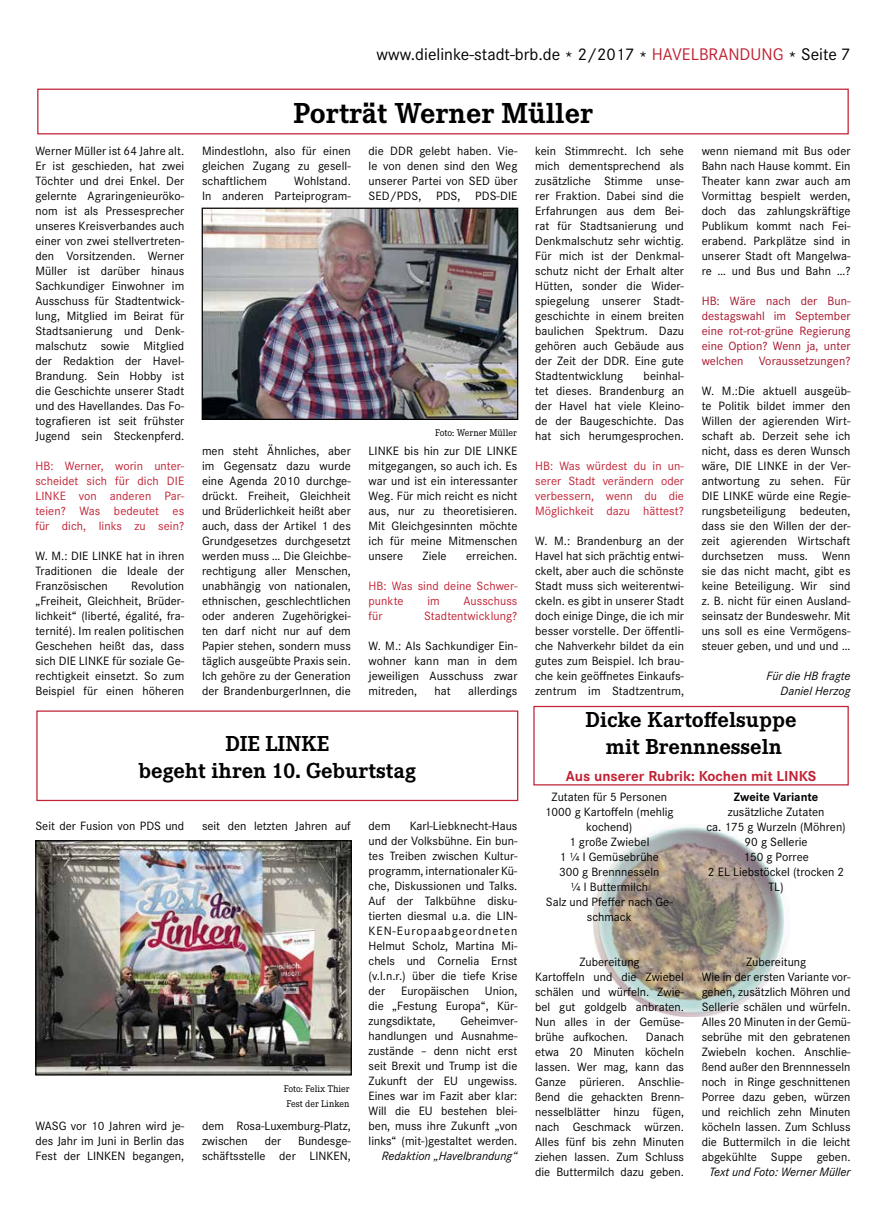
<style>
.page{position:relative;width:886px;height:1219px;background:#fff}
.page>*{position:absolute;margin:0;border:0;box-sizing:border-box;transform-origin:0 0}
.t1{font:700 30px "Corporate E";color:#000}
.t2{font:700 22.5px/27px "Corporate E";color:#000;text-align:center}
.t3{font:17.5px "Corporate S";color:#000}
.t4{font:700 15px "Corporate S";color:#c12235}
.t5{font:12.5px/15px "Corporate S";color:#000;text-align:justify}
.t6{font:12.5px/15px "Corporate S";letter-spacing:.005em;color:#c12235;text-align:justify}
.t7{font:12.5px/15px "Corporate S";letter-spacing:.005em;color:#a9132a;text-align:justify}
.t8{font:italic 12.5px/15px "Corporate S";color:#000;text-align:right}
.t9{font:700 12.5px "Corporate S";color:#000}
.t10{font:10px/15px "Corporate E";color:#000}
.s1{color:#bf2134}
</style>
<div class="page">
<img style="left:593px;top:826px;width:191px;height:190px">
<div style="left:37px;top:89px;width:812px;height:45px;border:1px solid #c12235"></div>
<div style="left:36px;top:710px;width:482px;height:91px;border:1px solid #c12235"></div>
<div style="left:533px;top:706px;width:316px;height:79px;border:1px solid #c12235"></div>
<img style="left:204px;top:210px;width:312px;height:208px">
<div style="left:202px;top:208px;width:316px;height:212px;border:1px solid #000"></div>
<img style="left:37px;top:842px;width:313px;height:231px">
<div style="left:35px;top:840px;width:317px;height:235px;border:1px solid #000"></div>
<h3 class="t3" style="left:377px;top:44px;width:475px">www.dielinke-stadt-brb.de * 2/2017 * <span class="s1">HAVELBRANDUNG</span> * Seite 7</h3>
<p class="t5" style="left:35px;top:144px;width:150px">Werner Müller ist 64 Jahre alt.<br>Er ist geschieden, hat zwei Töchter und drei Enkel. Der gelernte Agraringenieuröko&shy;nom ist als Pressesprecher unseres Kreisverbandes auch einer von zwei stellvertreten&shy;den Vorsitzenden. Werner Müller ist darüber hinaus Sachkundiger Einwohner im Ausschuss für Stadtentwick&shy;lung, Mitglied im Beirat für Stadtsanierung und Denk&shy;malschutz sowie Mitglied der Redaktion der Havel-Brandung. Sein Hobby ist die Geschichte unserer Stadt und des Havellandes. Das Fo&shy;tografieren ist seit frühster Jugend sein Steckenpferd.</p>
<p class="t6" style="left:35px;top:459px;width:150px">HB: Werner, worin unter&shy;scheidet sich für dich DIE LINKE von anderen Par&shy;teien? Was bedeutet es für dich, links zu sein?</p>
<p class="t5" style="left:35px;top:549px;width:150px">W. M.: DIE LINKE hat in ihren Traditionen die Ideale der Französischen</p>
<p class="t5" style="left:35px;top:579px;width:150px;text-indent:96px">Revolution „Freiheit, Gleichheit, Brüder&shy;lichkeit“ (liberté, égalité, fra&shy;ternité). Im realen politischen Geschehen heißt das, dass sich DIE LINKE für soziale Ge&shy;rechtigkeit einsetzt. So zum Beispiel für einen höheren</p>
<h1 class="t1" style="left:293px;top:96px;width:301px">Porträt Werner Müller</h1>
<p class="t5" style="left:202px;top:144px;width:150px">Mindestlohn, also für einen gleichen Zugang zu gesell&shy;schaftlichem</p>
<p class="t5" style="left:202px;top:174px;width:150px;text-align:right">Wohlstand.<br>In anderen Parteiprogram-</p>
<p class="t5" style="left:369px;top:144px;width:150px">die DDR gelebt haben. Vie&shy;le von denen sind den Weg unserer Partei von SED über SED/PDS, PDS, PDS-DIE</p>
<p class="t5" style="left:202px;top:444px;width:150px">men steht Ähnliches, aber im Gegensatz dazu wurde eine Agenda 2010 durchge&shy;drückt. Freiheit, Gleichheit und Brüderlichkeit heißt aber auch, dass der Artikel 1 des Grundgesetzes durchgesetzt werden muss … Die Gleichbe&shy;rechtigung aller Menschen, unabhängig von nationalen, ethnischen, geschlechtlichen oder anderen Zugehörigkei&shy;ten darf nicht nur auf dem Papier stehen, sondern muss täglich ausgeübte Praxis sein.<br>Ich gehöre zu der Generation der BrandenburgerInnen, die</p>
<p class="t10" style="left:435px;top:425px;width:83px">Foto: Werner Müller</p>
<p class="t5" style="left:369px;top:444px;width:150px">LINKE bis hin zur DIE LINKE mitgegangen, so auch ich. Es war und ist ein interessanter Weg. Für mich reicht es nicht aus, nur zu theoretisieren.<br>Mit Gleichgesinnten möchte ich für meine Mitmenschen unsere</p>
<p class="t5" style="left:422px;top:549px;width:26px">Ziele</p>
<p class="t5" style="left:466px;top:549px;width:53px">erreichen.</p>
<p class="t6" style="left:369px;top:579px;width:150px">HB: Was sind deine Schwer&shy;punkte</p>
<p class="t6" style="left:427px;top:594px;width:14px">im</p>
<p class="t6" style="left:464px;top:594px;width:55px">Ausschuss</p>
<p class="t6" style="left:369px;top:609px;width:15px">für</p>
<p class="t6" style="left:424px;top:609px;width:95px">Stadtentwicklung?</p>
<p class="t5" style="left:369px;top:639px;width:150px">W. M.: Als Sachkundiger Ein&shy;wohner kann man in dem jeweiligen Ausschuss zwar mitreden,</p>
<p class="t5" style="left:435px;top:684px;width:18px">hat</p>
<p class="t5" style="left:468px;top:684px;width:51px">allerdings</p>
<p class="t5" style="left:535px;top:144px;width:150px">kein Stimmrecht. Ich sehe mich dementsprechend als zusätzliche Stimme unse&shy;rer Fraktion. Dabei sind die Erfahrungen aus dem Bei&shy;rat für Stadtsanierung und Denkmalschutz sehr wichtig.<br>Für mich ist der Denkmal&shy;schutz nicht der Erhalt alter Hütten, sonder die Wider&shy;spiegelung unserer Stadt&shy;geschichte in einem breiten baulichen Spektrum. Dazu gehören auch Gebäude aus der Zeit der DDR. Eine gute Stadtentwicklung</p>
<p class="t5" style="left:535px;top:369px;width:150px;text-indent:108px">beinhal&shy;tet dieses. Brandenburg an der Havel hat viele Kleino&shy;de der Baugeschichte. Das hat sich herumgesprochen.</p>
<p class="t6" style="left:535px;top:459px;width:150px">HB: Was würdest du in un&shy;serer Stadt verändern oder verbessern, wenn du die Möglichkeit dazu hättest?</p>
<p class="t5" style="left:535px;top:534px;width:150px">W. M.: Brandenburg an der Havel hat sich prächtig entwi&shy;ckelt, aber auch die schönste Stadt muss sich weiterentwi&shy;ckeln. es gibt in unserer Stadt doch einige Dinge, die ich mir besser vorstelle. Der öffentli&shy;che Nahverkehr bildet da ein gutes zum Beispiel. Ich brau&shy;che kein geöffnetes Einkaufs&shy;zentrum im Stadtzentrum,</p>
<p class="t5" style="left:702px;top:144px;width:150px">wenn niemand mit Bus oder Bahn nach Hause kommt. Ein Theater kann zwar auch am Vormittag bespielt werden, doch das zahlungskräftige Publikum kommt nach Fei&shy;erabend. Parkplätze sind in unserer Stadt oft Mangelwa&shy;re … und Bus und Bahn …?</p>
<p class="t7" style="left:702px;top:294px;width:150px">HB: Wäre nach der Bun&shy;destagswahl im September eine rot-rot-grüne Regierung eine Option? Wenn ja, unter welchen Voraussetzungen?</p>
<p class="t5" style="left:702px;top:384px;width:150px">W. M.:Die aktuell ausgeüb&shy;te Politik bildet immer den Willen der agierenden Wirt&shy;schaft ab. Derzeit sehe ich nicht, dass es deren Wunsch wäre, DIE LINKE in der Ver&shy;antwortung zu sehen. Für DIE LINKE würde eine Regie&shy;rungsbeteiligung bedeuten, dass sie den Willen der der&shy;zeit agierenden Wirtschaft durchsetzen muss. Wenn sie das nicht macht, gibt es keine Beteiligung. Wir sind z. B. nicht für einen Ausland&shy;seinsatz der Bundeswehr. Mit uns soll es eine Vermögens&shy;steuer geben, und und und …</p>
<p class="t8" style="left:766px;top:669px;width:86px">Für die HB fragte<br>Daniel Herzog</p>
<h2 class="t2" style="left:139px;top:730px;width:279px">DIE LINKE<br>begeht ihren 10. Geburtstag</h2>
<p class="t5" style="left:35px;top:818px;width:150px">Seit der Fusion von PDS und</p>
<p class="t5" style="left:35px;top:1118px;width:150px">WASG vor 10 Jahren wird je&shy;des Jahr im Juni in Berlin das Fest der LINKEN begangen,</p>
<p class="t5" style="left:202px;top:818px;width:150px">seit den letzten Jahren auf</p>
<p class="t10" style="left:284px;top:1081px;width:67px">Foto: Felix Thier<br>Fest der Linken</p>
<p class="t5" style="left:202px;top:1118px;width:150px">dem Rosa-Luxemburg-Platz, zwischen</p>
<p class="t5" style="left:202px;top:1133px;width:150px;text-align:right">Bundesge-<br>schäftsstelle der LINKEN,</p>
<p class="t5" style="left:265px;top:1133px;width:18px">der</p>
<p class="t5" style="left:369px;top:818px;width:150px;text-indent:41px">Karl-Liebknecht-Haus und der Volksbühne. Ein bun&shy;tes Treiben zwischen Kultur&shy;programm, internationaler Kü&shy;che, Diskussionen und Talks.<br>Auf der Talkbühne disku&shy;tierten diesmal u.a. die LIN-KEN-Europaabgeordneten Helmut Scholz, Martina Mi&shy;chels und Cornelia Ernst (v.l.n.r.) über die tiefe Krise der</p>
<p class="t5" style="left:369px;top:818px;width:23px">dem</p>
<p class="t5" style="left:369px;top:983px;width:150px;text-indent:116px">Union, die „Festung Europa“, Kür&shy;zungsdiktate,</p>
<p class="t5" style="left:401px;top:983px;width:69px">Europäischen</p>
<p class="t5" style="left:369px;top:1013px;width:150px;text-indent:92px">Geheimver&shy;handlungen und Ausnahme&shy;zustände – denn nicht erst seit Brexit und Trump ist die Zukunft der EU ungewiss.<br>Eines war im Fazit aber klar:<br>Will die EU bestehen blei&shy;ben, muss ihre Zukunft „von links“ (mit-)gestaltet werden.</p>
<p class="t8" style="left:382px;top:1148px;width:137px">Redaktion „Havelbrandung“</p>
<h2 class="t2" style="left:586px;top:706px;width:212px">Dicke Kartoffelsuppe mit Brennnesseln</h2>
<p class="t4" style="left:566px;top:767px;width:252px">Aus unserer Rubrik: Kochen mit LINKS</p>
<p class="t5" style="left:545px;top:789px;width:130px;text-align:center">Zutaten für 5 Personen<br>1000 g Kartoffeln (mehlig kochend)<br>1 große Zwiebel<br>1 ¼ l Gemüsebrühe<br>300 g Brennnesseln<br>¼ l Buttermilch<br>Salz und Pfeffer nach Ge&shy;schmack</p>
<p class="t5" style="left:535px;top:954px;width:150px;text-align:left;text-indent:44px">Zubereitung<br>Kartoffeln und die Zwiebel schälen und würfeln. Zwie&shy;bel gut goldgelb anbraten.<br>Nun alles in der Gemüse&shy;brühe aufkochen.</p>
<p class="t5" style="left:535px;top:1029px;width:150px;text-indent:111px">Danach etwa 20 Minuten köcheln lassen. Wer mag, kann das Ganze pürieren. Anschlie&shy;ßend die gehackten Brenn&shy;nesselblätter hinzu fügen, nach Geschmack würzen.<br>Alles fünf bis zehn Minuten ziehen lassen. Zum Schluss die Buttermilch dazu geben.</p>
<p class="t9" style="left:734px;top:789px;width:86px">Zweite Variante</p>
<p class="t5" style="left:706px;top:804px;width:141px;text-align:center">zusätzliche Zutaten<br>ca. 175 g Wurzeln (Möhren)<br>90 g Sellerie<br>150 g Porree<br>2 EL Liebstöckel (trocken 2<br>TL)</p>
<p class="t5" style="left:702px;top:954px;width:150px;text-align:center">Zubereitung<br>Wie in der ersten Variante vor&shy;gehen, zusätzlich Möhren und<br>Sellerie schälen und würfeln.<br>Alles 20 Minuten in der Gemü&shy;sebrühe mit den gebratenen<br>Zwiebeln kochen. Anschlie&shy;ßend außer den Brennnesseln noch in Ringe geschnittenen<br>Porree dazu geben, würzen und reichlich zehn Minuten köcheln lassen. Zum Schluss die Buttermilch in die leicht abgekühlte Suppe geben.</p>
<p class="t8" style="left:709px;top:1164px;width:143px">Text und Foto: Werner Müller</p>
</div>
